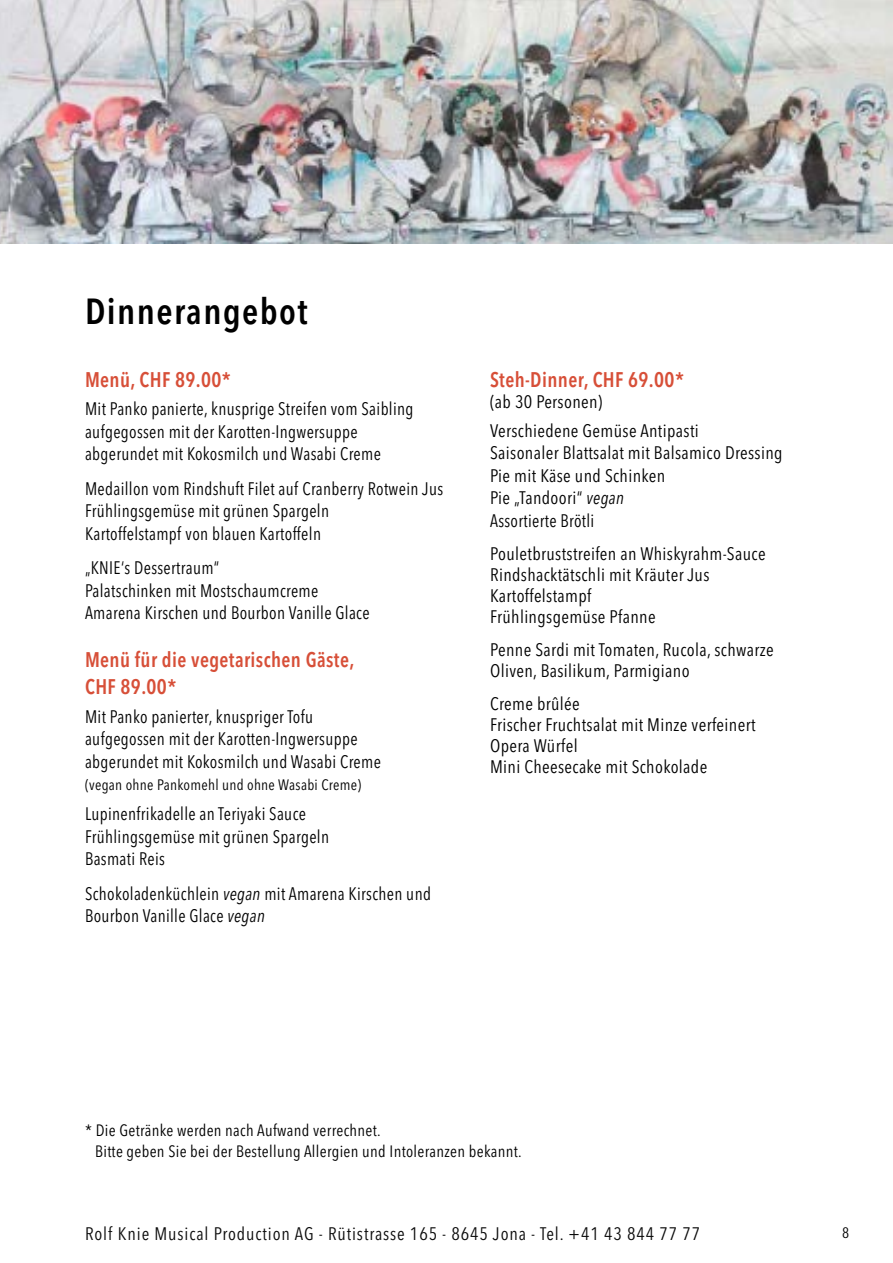
<style>
.page{position:relative;width:893px;height:1263px;background:#fff}
.page>*{position:absolute;margin:0;border:0;box-sizing:border-box;transform-origin:0 0}
.t1{font:600 condensed 36px "Avenir Next LT Pro";letter-spacing:.04em;color:#000}
.t2{font:600 condensed 21px/27px "Avenir Next LT Pro";letter-spacing:.02em;color:#d74f38;scale:.95 1}
.t3{font:condensed 18px/22.5px "Avenir Next LT Pro";letter-spacing:.02em;color:#000;scale:.95 1}
.t4{font:condensed 18px/21px "Avenir Next LT Pro";letter-spacing:.02em;color:#000}
.t5{font:condensed 18px "Avenir Next LT Pro";letter-spacing:.05em;color:#0a0a0a}
.t6{font:condensed 16.35px/21px "Avenir Next LT Pro";letter-spacing:.02em;color:#000}
.t7{font:condensed 15px "Avenir Next LT Pro";letter-spacing:.02em;color:#000}
.s1{font-style:italic}
</style>
<div class="page">
<img style="left:0;top:0;width:893px;height:244px">
<h1 class="t1" style="left:85px;top:289px;width:224px">Dinnerangebot</h1>
<p class="t2" style="left:85px;top:366px;width:155px">Menü, CHF 89.00*</p>
<p class="t3" style="left:85px;top:398px;width:347px">Mit Panko panierte, knusprige Streifen vom Saibling aufgegossen mit der Karotten-Ingwersuppe abgerundet mit Kokosmilch und Wasabi Creme</p>
<p class="t3" style="left:85px;top:477px;width:378px">Medaillon vom Rindshuft Filet auf Cranberry Rotwein Jus<br>Frühlingsgemüse mit grünen Spargeln<br>Kartoffelstampf von blauen Kartoffeln</p>
<p class="t3" style="left:85px;top:557px;width:301px">„KNIE‘s Dessertraum“<br>Palatschinken mit Mostschaumcreme<br>Amarena Kirschen und Bourbon Vanille Glace</p>
<p class="t2" style="left:85px;top:646px;width:285px">Menü für die vegetarischen Gäste,<br>CHF 89.00*</p>
<p class="t3" style="left:85px;top:705px;width:313px">Mit Panko panierter, knuspriger Tofu aufgegossen mit der Karotten-Ingwersuppe abgerundet mit Kokosmilch und Wasabi Creme</p>
<p class="t7" style="left:85px;top:776px;width:278px">(vegan ohne Pankomehl und ohne Wasabi Creme)</p>
<p class="t3" style="left:85px;top:803px;width:258px">Lupinenfrikadelle an Teriyaki Sauce<br>Frühlingsgemüse mit grünen Spargeln<br>Basmati Reis</p>
<p class="t3" style="left:85px;top:882px;width:366px">Schokoladenküchlein <span class="s1">vegan</span> mit Amarena Kirschen und<br>Bourbon Vanille Glace <span class="s1">vegan</span></p>
<p class="t2" style="left:490px;top:366px;width:206px">Steh-Dinner, CHF 69.00*</p>
<p class="t4" style="left:490px;top:388px;width:210px;line-height:28.5px">(ab 30 Personen)<br>Verschiedene Gemüse Antipasti</p>
<p class="t4" style="left:490px;top:442px;width:294px;line-height:22.5px">Saisonaler Blattsalat mit Balsamico Dressing<br>Pie mit Käse und Schinken<br>Pie „Tandoori“ <span class="s1">vegan<br></span>Assortierte Brötli</p>
<p class="t4" style="left:490px;top:543px;width:277px">Pouletbruststreifen an Whiskyrahm-Sauce<br>Rindshacktätschli mit Kräuter Jus<br>Kartoffelstampf<br>Frühlingsgemüse Pfanne</p>
<p class="t4" style="left:490px;top:639px;width:285px">Penne Sardi mit Tomaten, Rucola, schwarze<br>Oliven, Basilikum, Parmigiano</p>
<p class="t4" style="left:490px;top:693px;width:267px">Creme brûlée<br>Frischer Fruchtsalat mit Minze verfeinert<br>Opera Würfel<br>Mini Cheesecake mit Schokolade</p>
<p class="t6" style="left:95px;top:1120px;width:428px;text-indent:-10px">* Die Getränke werden nach Aufwand verrechnet.<br>Bitte geben Sie bei der Bestellung Allergien und Intoleranzen bekannt.</p>
<p class="t5" style="left:85px;top:1223px;width:617px">Rolf Knie Musical Production AG - Rütistrasse 165 - 8645 Jona - Tel. +41 43 844 77 77</p>
<p class="t7" style="left:842px;top:1224px;width:9px">8</p>
</div>
